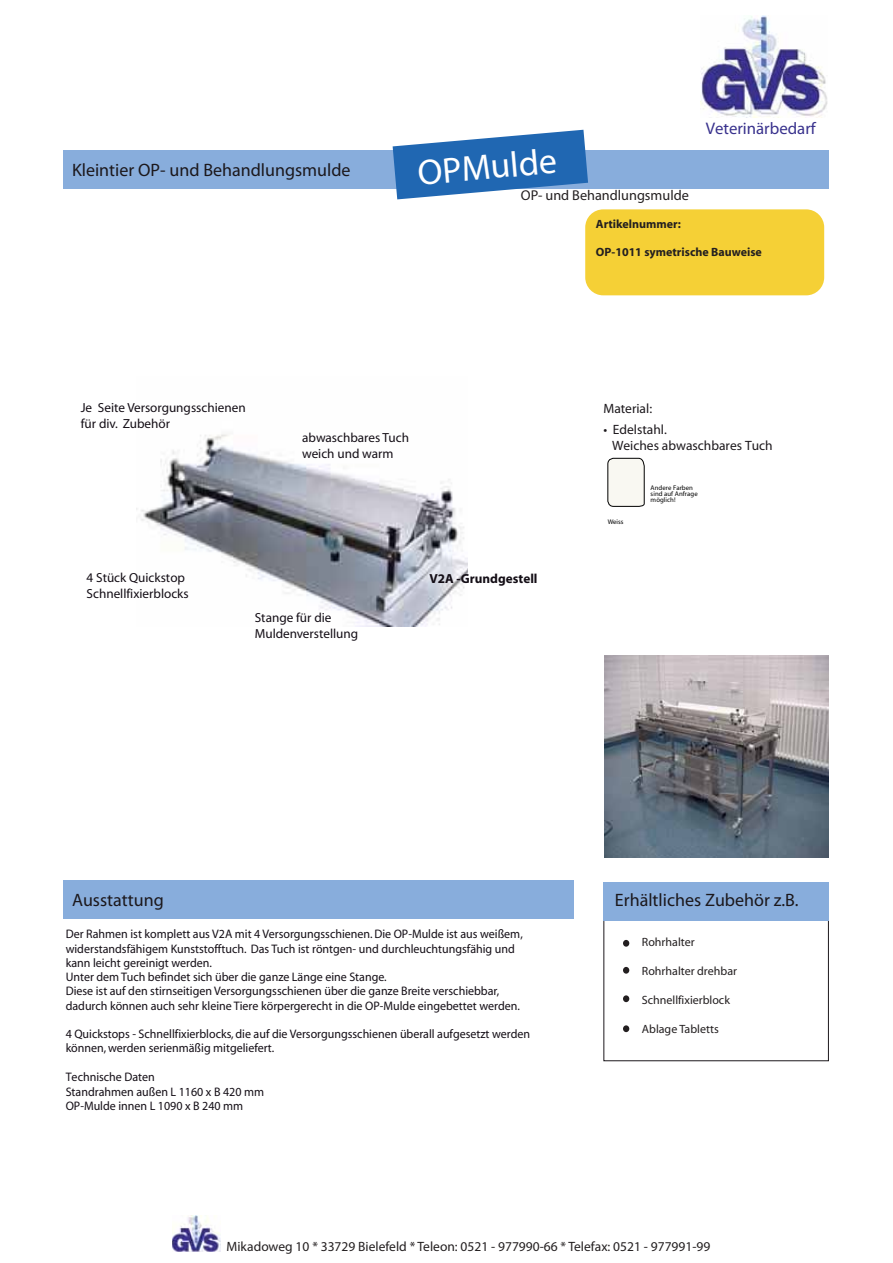
<style>
.page{position:relative;width:893px;height:1263px;background:#fff}
.page>*{position:absolute;margin:0;border:0;box-sizing:border-box;transform-origin:0 0}
.t1{font:700 36px "Futura";color:#fff}
.t2{font:700 18px "Futura";color:#1c181c}
.t3{font:condensed 16.8px "Futura";color:#39328d}
.t4{font:14.25px "Myriad Pro";color:#231f20}
.t5{font:13.5px "Myriad Pro";color:#231f20}
.t6{font:13.5px/16.2px "Futura";color:#1c181c}
.t7{font:700 13.5px "Futura";color:#1c181c}
.t8{font:13.2px/15.6px "Myriad";color:#140e16}
.t9{font:700 13.2px "Myriad";color:#140e16}
.t10{font:12.45px/14.2px "Myriad";color:#140e16}
.t11{font:12px "Myriad";color:#231f20}
.t12{font:700 12px "Myriad";color:#231f20}
.t13{font:6.75px/5.8px "Myriad";letter-spacing:.01em;color:#000}
</style>
<div class="page">
<img style="left:173px;top:1215px;width:47px;height:37px">
<img style="left:701px;top:15px;width:126px;height:103px">
<div style="left:64px;top:150px;width:765px;height:39px;background:#88addc"></div>
<div style="left:603px;top:882px;width:226px;height:39px;background:#88addc"></div>
<svg style="left:393px;top:130px;width:195px;height:69px"></svg>
<div style="left:64px;top:880px;width:510px;height:38px;background:#88addc"></div>
<svg style="left:608px;top:458px;width:36px;height:49px"></svg>
<div style="left:623px;top:940px;width:6px;height:7px;background:#231f20;border-radius:50%"></div>
<div style="left:623px;top:967px;width:6px;height:7px;background:#231f20;border-radius:50%"></div>
<div style="left:623px;top:995px;width:6px;height:7px;background:#231f20;border-radius:50%"></div>
<div style="left:623px;top:1025px;width:6px;height:7px;background:#231f20;border-radius:50%"></div>
<img style="left:604px;top:656px;width:224px;height:202px">
<img style="left:136px;top:434px;width:332px;height:193px">
<div style="left:585px;top:209px;width:239px;height:86px;background:#f5d036;border-radius:18px"></div>
<h2 class="t2" style="left:72px;top:161px;width:280px">Kleintier OP- und Behandlungsmulde</h2>
<h1 class="t1" style="left:416px;top:155px;width:141px;rotate:-5deg">OPMulde</h1>
<p class="t4" style="left:521px;top:190px;width:169px">OP- und Behandlungsmulde</p>
<h3 class="t3" style="left:706px;top:120px;width:112px">Veterinärbedarf</h3>
<p class="t12" style="left:596px;top:219px;width:86px">Artikelnummer:</p>
<p class="t12" style="left:596px;top:248px;width:167px">OP-1011 symetrische Bauweise</p>
<p class="t8" style="left:81px;top:401px;width:166px">Je Seite Versorgungsschienen für div. Zubehör</p>
<p class="t8" style="left:302px;top:431px;width:108px">abwaschbares Tuch weich und warm</p>
<p class="t8" style="left:87px;top:571px;width:104px">4 Stück Quickstop<br>Schnellfixierblocks</p>
<p class="t8" style="left:255px;top:611px;width:105px">Stange für die<br>Muldenverstellung</p>
<p class="t9" style="left:429px;top:574px;width:110px">V2A -Grundgestell</p>
<p class="t7" style="left:603px;top:402px;width:50px">Material:</p>
<p class="t6" style="left:612px;top:422px;width:162px">Edelstahl.<br>Weiches abwaschbares Tuch</p>
<p class="t13" style="left:608px;top:520px;width:17px">Weiss</p>
<p class="t13" style="left:651px;top:485px;width:49px">Andere Farben sind auf Anfrage möglich!</p>
<h2 class="t2" style="left:72px;top:891px;width:93px">Ausstattung</h2>
<h2 class="t2" style="left:615px;top:891px;width:185px">Erhältliches Zubehör z.B.</h2>
<p class="t10" style="left:66px;top:928px;width:459px">Der Rahmen ist komplett aus V2A mit 4 Versorgungsschienen. Die OP-Mulde ist aus weißem, widerstandsfähigem Kunststofftuch. Das Tuch ist röntgen- und durchleuchtungsfähig und kann leicht gereinigt werden.<br>Unter dem Tuch befindet sich über die ganze Länge eine Stange.<br>Diese ist auf den stirnseitigen Versorgungsschienen über die ganze Breite verschiebbar, dadurch können auch sehr kleine Tiere körpergerecht in die OP-Mulde eingebettet werden.</p>
<p class="t10" style="left:66px;top:1028px;width:466px">4 Quickstops - Schnellfixierblocks, die auf die Versorgungsschienen überall aufgesetzt werden können, werden serienmäßig mitgeliefert.</p>
<p class="t10" style="left:66px;top:1071px;width:200px">Technische Daten<br>Standrahmen außen L 1160 x B 420 mm<br>OP-Mulde innen L 1090 x B 240 mm</p>
<p class="t11" style="left:642px;top:938px;width:54px">Rohrhalter</p>
<p class="t11" style="left:642px;top:967px;width:97px">Rohrhalter drehbar</p>
<p class="t11" style="left:642px;top:995px;width:90px">Schnellfixierblock</p>
<p class="t11" style="left:642px;top:1024px;width:78px">Ablage Tabletts</p>
<p class="t5" style="left:226px;top:1241px;width:485px">Mikadoweg 10 * 33729 Bielefeld * Teleon: 0521 - 977990-66 * Telefax: 0521 - 977991-99</p>
</div>
